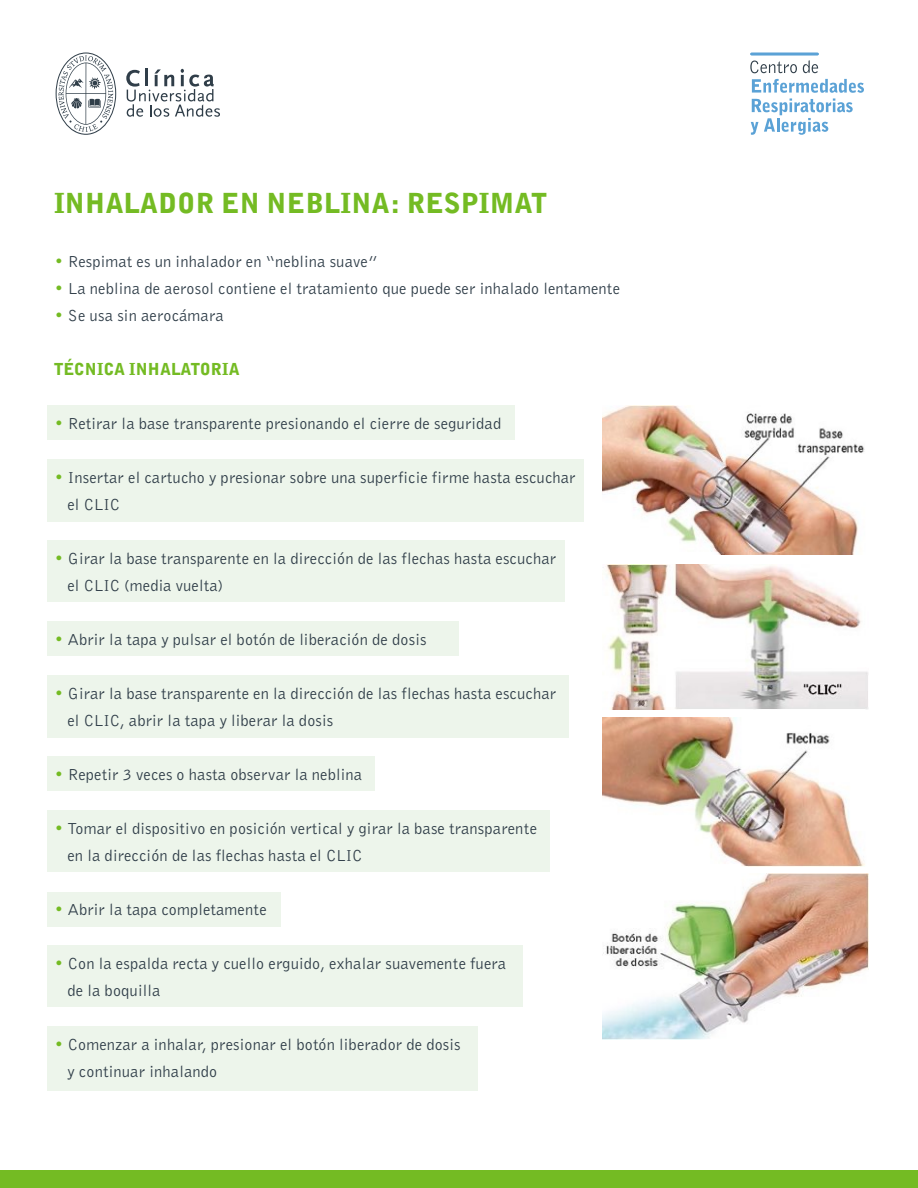
<style>
.page{position:relative;width:918px;height:1188px;background:#fff}
.page>*{position:absolute;margin:0;border:0;box-sizing:border-box;transform-origin:0 0}
.t1{font:900 27.6px "Bell Gothic";letter-spacing:.01em;color:#74bb23}
.t2{font:16.5px/27px "Bell Gothic";letter-spacing:.01em;color:#303e49}
.t3{font:900 16.5px "Bell Gothic";letter-spacing:.01em;color:#74bb23}
.s1{color:#74bb23}
</style>
<div class="page">
<div style="left:47px;top:459px;width:537px;height:63px;background:#edf5eb"></div>
<div style="left:47px;top:405px;width:468px;height:35px;background:#edf5eb"></div>
<div style="left:47px;top:540px;width:518px;height:62px;background:#edf5eb"></div>
<div style="left:47px;top:622px;width:412px;height:34px;background:#edf5eb"></div>
<div style="left:47px;top:675px;width:522px;height:63px;background:#edf5eb"></div>
<div style="left:47px;top:756px;width:328px;height:34px;background:#edf5eb"></div>
<div style="left:47px;top:810px;width:503px;height:62px;background:#edf5eb"></div>
<div style="left:47px;top:892px;width:234px;height:35px;background:#edf5eb"></div>
<div style="left:47px;top:945px;width:476px;height:61px;background:#edf5eb"></div>
<div style="left:47px;top:1027px;width:431px;height:64px;background:#edf5eb"></div>
<div style="left:0;top:1170px;width:918px;height:18px;background:#74bb23"></div>
<svg style="left:56px;top:52px;width:60px;height:83px"></svg>
<hr style="left:145px;top:68px;width:3px;height:18px;background:#303e49">
<svg style="left:126px;top:69px;width:94px;height:48px"></svg>
<svg style="left:750px;top:61px;width:47px;height:12px"></svg>
<svg style="left:803px;top:60px;width:15px;height:13px"></svg>
<svg style="left:751px;top:79px;width:113px;height:56px"></svg>
<svg style="left:750px;top:52px;width:69px;height:4px"></svg>
<img style="left:603px;top:405px;width:262px;height:150px">
<img style="left:603px;top:717px;width:262px;height:149px">
<img style="left:606px;top:564px;width:262px;height:146px">
<img style="left:603px;top:874px;width:265px;height:165px">
<h1 class="t1" style="left:54px;top:185px;width:494px">INHALADOR EN NEBLINA: RESPIMAT</h1>
<p class="t2" style="left:54px;top:247px;width:325px"><span class="s1">•</span> Respimat es un inhalador en “neblina suave”</p>
<p class="t2" style="left:54px;top:274px;width:568px"><span class="s1">•</span> La neblina de aerosol contiene el tratamiento que puede ser inhalado lentamente</p>
<p class="t2" style="left:54px;top:301px;width:171px"><span class="s1">•</span> Se usa sin aerocámara</p>
<p class="t3" style="left:54px;top:358px;width:187px">TÉCNICA INHALATORIA</p>
<p class="t2" style="left:54px;top:409px;width:449px"><span class="s1">•</span> Retirar la base transparente presionando el cierre de seguridad</p>
<p class="t2" style="left:67px;top:463px;width:510px;text-indent:-13px"><span class="s1">•</span> Insertar el cartucho y presionar sobre una superficie firme hasta escuchar el CLIC</p>
<p class="t2" style="left:67px;top:544px;width:490px;text-indent:-13px"><span class="s1">•</span> Girar la base transparente en la dirección de las flechas hasta escuchar el CLIC (media vuelta)</p>
<p class="t2" style="left:54px;top:625px;width:374px"><span class="s1">•</span> Abrir la tapa y pulsar el botón de liberación de dosis</p>
<p class="t2" style="left:67px;top:679px;width:490px;text-indent:-13px"><span class="s1">•</span> Girar la base transparente en la dirección de las flechas hasta escuchar el CLIC, abrir la tapa y liberar la dosis</p>
<p class="t2" style="left:54px;top:760px;width:310px"><span class="s1">•</span> Repetir 3 veces o hasta observar la neblina</p>
<p class="t2" style="left:67px;top:814px;width:471px;text-indent:-13px"><span class="s1">•</span> Tomar el dispositivo en posición vertical y girar la base transparente en la dirección de las flechas hasta el CLIC</p>
<p class="t2" style="left:54px;top:895px;width:214px"><span class="s1">•</span> Abrir la tapa completamente</p>
<p class="t2" style="left:67px;top:949px;width:440px;text-indent:-13px"><span class="s1">•</span> Con la espalda recta y cuello erguido, exhalar suavemente fuera de la boquilla</p>
<p class="t2" style="left:67px;top:1030px;width:395px;text-indent:-13px"><span class="s1">•</span> Comenzar a inhalar, presionar el botón liberador de dosis y continuar inhalando</p>
</div>
